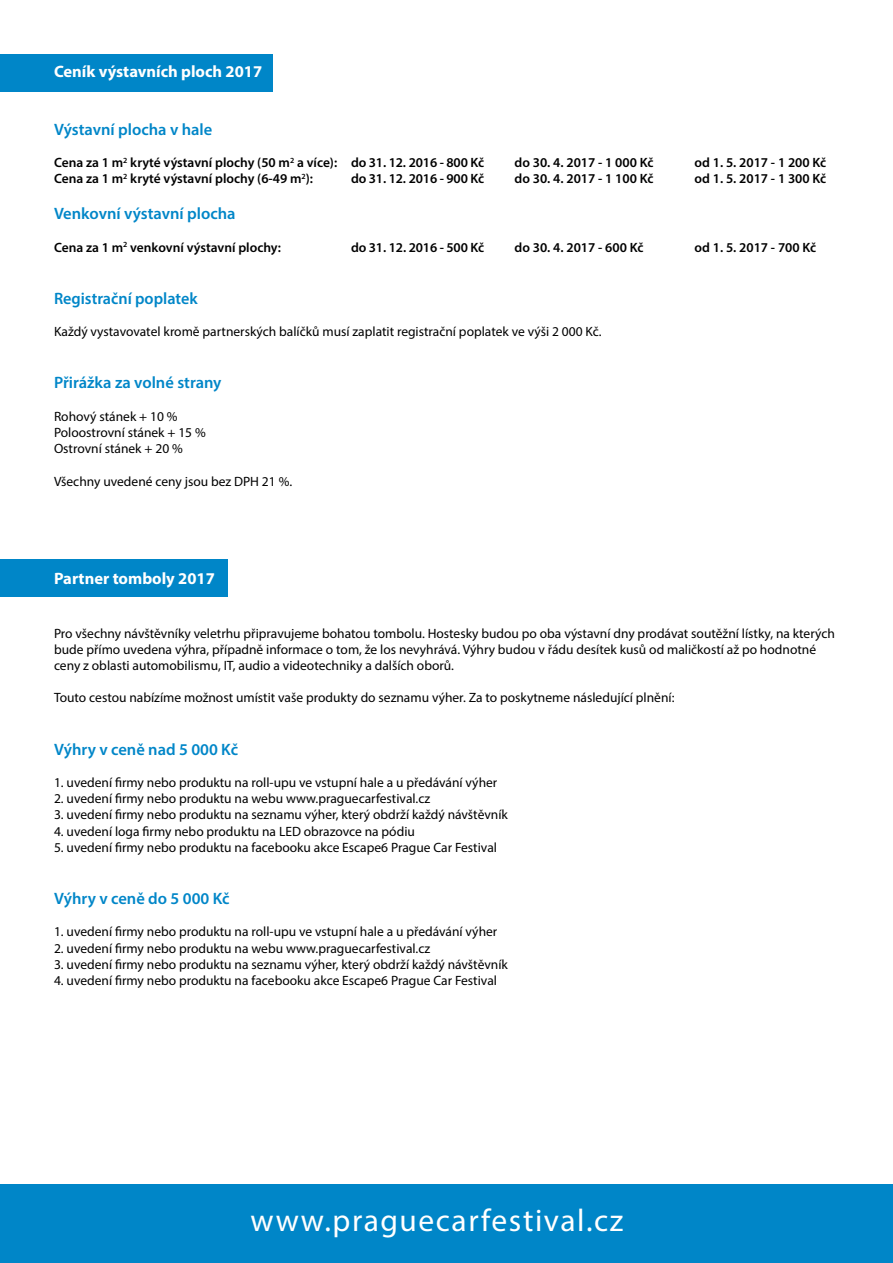
<style>
.page{position:relative;width:893px;height:1263px;background:#fff}
.page>*{position:absolute;margin:0;border:0;box-sizing:border-box;transform-origin:0 0}
.t1{font:31.5px "Myriad Pro";letter-spacing:.05em;color:#fff}
.t2{font:600 16.5px "Myriad Pro";color:#0086c8}
.t3{font:700 16.5px "Myriad Pro";color:#fff}
.t4{font:13.5px/16.2px "Myriad Pro";color:#000}
.t5{font:600 13.5px "Myriad Pro";color:#000}
</style>
<div class="page">
<div style="left:0;top:54px;width:273px;height:37px;background:#0086c8"></div>
<div style="left:0;top:1185px;width:893px;height:78px;background:#0086c8"></div>
<div style="left:0;top:559px;width:228px;height:38px;background:#0086c8"></div>
<p class="t3" style="left:54px;top:60px;width:210px">Ceník výstavních ploch 2017</p>
<p class="t2" style="left:54px;top:119px;width:160px">Výstavní plocha v hale</p>
<p class="t5" style="left:54px;top:154px;width:432px">Cena za 1 m<sup>2</sup> kryté výstavní plochy (50 m<sup>2</sup> a více): do 31. 12. 2016 - 800 Kč</p>
<p class="t5" style="left:514px;top:154px;width:141px">do 30. 4. 2017 - 1 000 Kč</p>
<p class="t5" style="left:694px;top:154px;width:133px">od 1. 5. 2017 - 1 200 Kč</p>
<p class="t5" style="left:54px;top:170px;width:261px">Cena za 1 m<sup>2</sup> kryté výstavní plochy (6-49 m<sup>2</sup>):</p>
<p class="t5" style="left:351px;top:170px;width:135px">do 31. 12. 2016 - 900 Kč</p>
<p class="t5" style="left:514px;top:170px;width:141px">do 30. 4. 2017 - 1 100 Kč</p>
<p class="t5" style="left:694px;top:170px;width:133px">od 1. 5. 2017 - 1 300 Kč</p>
<p class="t2" style="left:54px;top:203px;width:183px">Venkovní výstavní plocha</p>
<p class="t5" style="left:54px;top:238px;width:229px">Cena za 1 m<sup>2</sup> venkovní výstavní plochy:</p>
<p class="t5" style="left:351px;top:238px;width:135px">do 31. 12. 2016 - 500 Kč</p>
<p class="t5" style="left:515px;top:238px;width:131px">do 30. 4. 2017 - 600 Kč</p>
<p class="t5" style="left:694px;top:238px;width:123px">od 1. 5. 2017 - 700 Kč</p>
<p class="t2" style="left:54px;top:288px;width:145px">Registrační poplatek</p>
<p class="t4" style="left:54px;top:323px;width:549px">Každý vystavovatel kromě partnerských balíčků musí zaplatit registrační poplatek ve výši 2 000 Kč.</p>
<p class="t2" style="left:54px;top:372px;width:169px">Přirážka za volné strany</p>
<p class="t4" style="left:54px;top:408px;width:153px">Rohový stánek + 10 %<br>Poloostrovní stánek + 15 %<br>Ostrovní stánek + 20 %</p>
<p class="t4" style="left:54px;top:473px;width:240px">Všechny uvedené ceny jsou bez DPH 21 %.</p>
<p class="t3" style="left:54px;top:567px;width:162px">Partner tomboly 2017</p>
<p class="t4" style="left:54px;top:625px;width:782px">Pro všechny návštěvníky veletrhu připravujeme bohatou tombolu. Hostesky budou po oba výstavní dny prodávat soutěžní lístky, na kterých bude přímo uvedena výhra, případně informace o tom, že los nevyhrává. Výhry budou v řádu desítek kusů od maličkostí až po hodnotné ceny z oblasti automobilismu, IT, audio a videotechniky a dalších oborů.</p>
<p class="t4" style="left:54px;top:689px;width:622px">Touto cestou nabízíme možnost umístit vaše produkty do seznamu výher. Za to poskytneme následující plnění:</p>
<p class="t2" style="left:54px;top:738px;width:186px">Výhry v ceně nad 5 000 Kč</p>
<p class="t4" style="left:54px;top:774px;width:445px">1. uvedení firmy nebo produktu na roll-upu ve vstupní hale a u předávání výher</p>
<p class="t4" style="left:54px;top:790px;width:378px">2. uvedení firmy nebo produktu na webu www.praguecarfestival.cz</p>
<p class="t4" style="left:54px;top:806px;width:455px">3. uvedení firmy nebo produktu na seznamu výher, který obdrží každý návštěvník</p>
<p class="t4" style="left:54px;top:823px;width:362px">4. uvedení loga firmy nebo produktu na LED obrazovce na pódiu</p>
<p class="t4" style="left:54px;top:839px;width:445px">5. uvedení firmy nebo produktu na facebooku akce Escape6 Prague Car Festival</p>
<p class="t2" style="left:54px;top:888px;width:177px">Výhry v ceně do 5 000 Kč</p>
<p class="t4" style="left:54px;top:923px;width:445px">1. uvedení firmy nebo produktu na roll-upu ve vstupní hale a u předávání výher</p>
<p class="t4" style="left:54px;top:940px;width:378px">2. uvedení firmy nebo produktu na webu www.praguecarfestival.cz</p>
<p class="t4" style="left:54px;top:956px;width:455px">3. uvedení firmy nebo produktu na seznamu výher, který obdrží každý návštěvník</p>
<p class="t4" style="left:54px;top:972px;width:445px">4. uvedení firmy nebo produktu na facebooku akce Escape6 Prague Car Festival</p>
<h1 class="t1" style="left:251px;top:1201px;width:374px">www.praguecarfestival.cz</h1>
</div>
